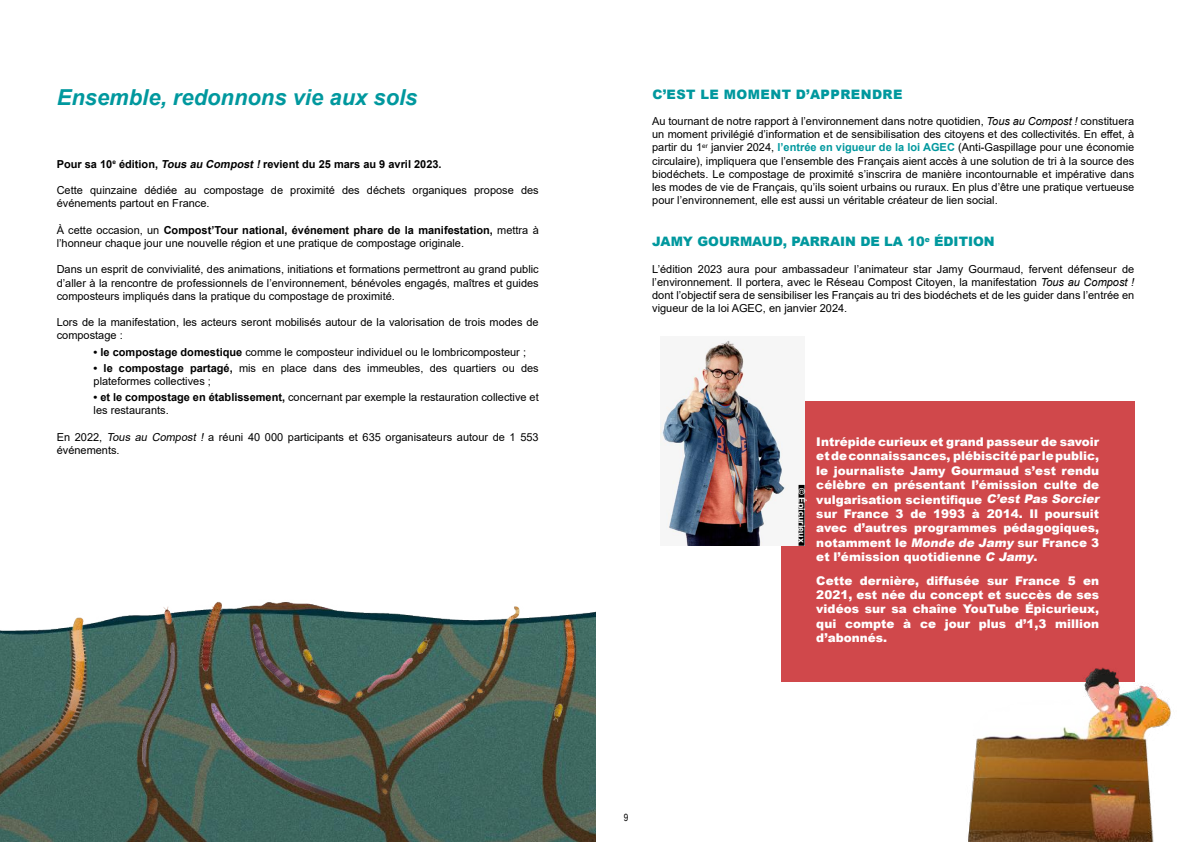
<style>
.page{position:relative;width:1191px;height:842px;background:#fff}
.page>*{position:absolute;margin:0;border:0;box-sizing:border-box;transform-origin:0 0}
.t1{font:italic 700 22px "Arial";color:#00989e}
.t2{font:900 13px "Arial";color:#00989e}
.t3{font:900 13px "Arial";letter-spacing:.035em;color:#00989e}
.t4{font:900 12px/14.4px "Arial";color:#fff}
.t5{font:11px/13.2px "Arial";color:#000}
.t6{font:700 11px "Arial";color:#000}
.t7{font:10px "Arial Narrow";color:#000}
.t8{font:700 9px "Arial";color:#fff}
.s1{font-style:italic}
.s2{font-weight:700}
.s3{font-weight:700;color:#00989e}
</style>
<div class="page">
<div style="left:781px;top:401px;width:353px;height:281px;background:#d0484b"></div>
<img style="left:968px;top:655px;width:203px;height:187px">
<img style="left:660px;top:339px;width:144px;height:206px">
<div style="left:798px;top:485px;width:6px;height:61px;background:#000"></div>
<img style="left:0;top:612px;width:595px;height:230px">
<img style="left:0;top:601px;width:583px;height:223px">
<h1 class="t1" style="left:57px;top:83px;width:362px">Ensemble, redonnons vie aux sols</h1>
<p class="t6" style="left:57px;top:156px;width:386px">Pour sa 10<sup>e</sup> édition, <span class="s1">Tous au Compost!</span>revient du 25 mars au 9 avril 2023.</p>
<p class="t5" style="left:57px;top:184px;width:483px">Cette quinzaine dédiée au compostage de proximité des déchets organiques propose des événements partout en France.</p>
<p class="t5" style="left:57px;top:223px;width:483px">À cette occasion, un <span class="s2">Compost’Tour national, événement phare de la manifestation,</span> mettra à l’honneur chaque jour une nouvelle région et une pratique de compostage originale.</p>
<p class="t5" style="left:57px;top:263px;width:483px;text-align:justify">Dans un esprit de convivialité, des animations, initiations et formations permettront au grand public d’aller à la rencontre de professionnels de l’environnement, bénévoles engagés, maîtres et guides composteurs impliqués dans la pratique du compostage de proximité.</p>
<p class="t5" style="left:57px;top:316px;width:483px">Lors de la manifestation, les acteurs seront mobilisés autour de la valorisation de trois modes de compostage :</p>
<p class="t5" style="left:94px;top:345px;width:434px"><span class="s2">• le compostage domestique</span> comme le composteur individuel ou le lombricomposteur ;</p>
<p class="t5" style="left:94px;top:361px;width:447px"><span class="s2">• le compostage partagé,</span> mis en place dans des immeubles, des quartiers ou des plateformes collectives ;</p>
<p class="t5" style="left:94px;top:391px;width:447px"><span class="s2">• et le compostage en établissement,</span> concernant par exemple la restauration collective et les restaurants.</p>
<p class="t5" style="left:57px;top:430px;width:483px">En 2022, <span class="s1">Tous au Compost !</span> a réuni 40 000 participants et 635 organisateurs autour de 1 553 événements.</p>
<p class="t3" style="left:652px;top:85px;width:252px">C’EST LE MOMENT D’APPRENDRE</p>
<p class="t5" style="left:652px;top:114px;width:483px;text-align:justify">Au tournant de notre rapport à l’environnement dans notre quotidien, <span class="s1">Tous au Compost !</span> constituera un moment privilégié d’information et de sensibilisation des citoyens et des collectivités. En effet, à partir du 1<sup>er</sup> janvier 2024, <span class="s3">l’entrée en vigueur de la loi AGEC</span> (Anti-Gaspillage pour une économie circulaire), impliquera que l’ensemble des Français aient accès à une solution de tri à la source des biodéchets. Le compostage de proximité s’inscrira de manière incontournable et impérative dans les modes de vie de Français, qu’ils soient urbains ou ruraux. En plus d’être une pratique vertueuse pour l’environnement, elle est aussi un véritable créateur de lien social.</p>
<p class="t2" style="left:652px;top:232px;width:344px">JAMY GOURMAUD, PARRAIN DE LA 10<sup>e</sup> ÉDITION</p>
<p class="t5" style="left:652px;top:262px;width:483px;text-align:justify">L’édition 2023 aura pour ambassadeur l’animateur star Jamy Gourmaud, fervent défenseur de l’environnement. Il portera, avec le Réseau Compost Citoyen, la manifestation <span class="s1">Tous au Compost ! </span>dont l’objectif sera de sensibiliser les Français au tri des biodéchets et de les guider dans l’entrée en vigueur de la loi AGEC, en janvier 2024.</p>
<p class="t8" style="left:808px;top:488px;width:57px;rotate:90deg">© Épicurieux</p>
<p class="t4" style="left:816px;top:434px;width:287px">Intrépide curieux et grand passeur de savoir et de connaissances, plébiscité par le public, le journaliste Jamy Gourmaud s’est rendu célèbre en présentant l’émission culte de vulgarisation scientifique <span class="s1">C’est Pas Sorcier </span>sur France 3 de 1993 à 2014. Il poursuit avec d’autres programmes pédagogiques, notamment le <span class="s1">Monde de Jamy</span> sur France 3 et l’émission quotidienne <span class="s1">C Jamy</span>.</p>
<p class="t4" style="left:816px;top:573px;width:284px;text-align:justify">Cette dernière, diffusée sur France 5 en 2021, est née du concept et succès de ses vidéos sur sa chaîne YouTube Épicurieux, qui compte à ce jour plus d’1,3 million d’abonnés.</p>
<p class="t7" style="left:624px;top:810px;width:6px">9</p>
</div>
